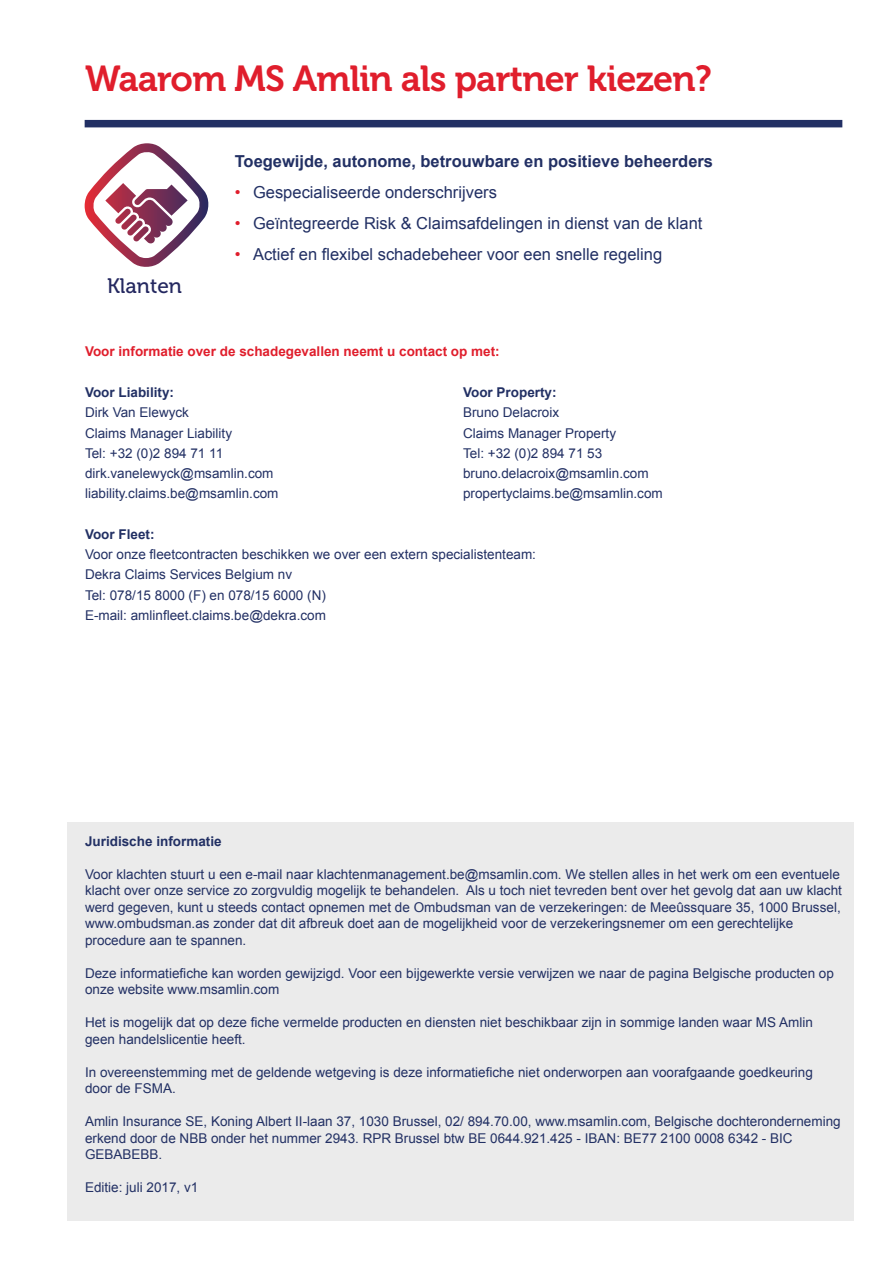
<style>
.page{position:relative;width:893px;height:1263px;background:#fff}
.page>*{position:absolute;margin:0;border:0;box-sizing:border-box;transform-origin:0 0}
.t1{font:36px "Museo 700";letter-spacing:-.02em;color:#e01e2c}
.t2{font:20.85px "Museo 500";color:#242860}
.t3{font:16.5px "Arial";color:#223064}
.t4{font:700 16.5px "Arial";color:#223064}
.t5{font:13.5px/16.5px "Arial";color:#223064}
.t6{font:700 13.5px "Arial";color:#223064}
.t7{font:700 13.5px "Arial";color:#e01e2c}
.s1{color:#e01e2c}
</style>
<div class="page">
<div style="left:68px;top:822px;width:786px;height:398px;background:#ebebeb"></div>
<div style="left:85px;top:120px;width:757px;height:7px;background:#223064"></div>
<svg style="left:85px;top:143px;width:124px;height:124px"></svg>
<p class="t1" style="left:85px;top:58px;width:628px">Waarom MS Amlin als partner kiezen?</p>
<p class="t2" style="left:107px;top:274px;width:76px">Klanten</p>
<p class="t4" style="left:235px;top:150px;width:480px">Toegewijde, autonome, betrouwbare en positieve beheerders</p>
<p class="t3" style="left:235px;top:182px;width:264px"><span class="s1">•</span> Gespecialiseerde onderschrijvers</p>
<p class="t3" style="left:235px;top:213px;width:469px"><span class="s1">•</span> Geïntegreerde Risk &amp; Claimsafdelingen in dienst van de klant</p>
<p class="t3" style="left:235px;top:244px;width:429px"><span class="s1">•</span> Actief en flexibel schadebeheer voor een snelle regeling</p>
<p class="t7" style="left:85px;top:342px;width:416px">Voor informatie over de schadegevallen neemt u contact op met:</p>
<p class="t6" style="left:85px;top:383px;width:91px">Voor Liability:</p>
<p class="t6" style="left:463px;top:383px;width:95px">Voor Property:</p>
<p class="t5" style="left:85px;top:404px;width:106px">Dirk Van Elewyck</p>
<p class="t5" style="left:463px;top:404px;width:98px">Bruno Delacroix</p>
<p class="t5" style="left:85px;top:425px;width:149px">Claims Manager Liability</p>
<p class="t5" style="left:463px;top:425px;width:155px">Claims Manager Property</p>
<p class="t5" style="left:85px;top:445px;width:140px">Tel: +32 (0)2 894 71 11</p>
<p class="t5" style="left:463px;top:445px;width:141px">Tel: +32 (0)2 894 71 53</p>
<p class="t5" style="left:85px;top:465px;width:190px">dirk.vanelewyck@msamlin.com</p>
<p class="t5" style="left:463px;top:465px;width:187px">bruno.delacroix@msamlin.com</p>
<p class="t5" style="left:85px;top:485px;width:195px">liability.claims.be@msamlin.com</p>
<p class="t5" style="left:463px;top:485px;width:201px">propertyclaims.be@msamlin.com</p>
<p class="t6" style="left:85px;top:525px;width:71px">Voor Fleet:</p>
<p class="t5" style="left:85px;top:546px;width:452px">Voor onze fleetcontracten beschikken we over een extern specialistenteam:</p>
<p class="t5" style="left:85px;top:566px;width:209px">Dekra Claims Services Belgium nv</p>
<p class="t5" style="left:85px;top:587px;width:242px">Tel: 078/15 8000 (F) en 078/15 6000 (N)</p>
<p class="t5" style="left:85px;top:607px;width:243px">E-mail: amlinfleet.claims.be@dekra.com</p>
<p class="t6" style="left:85px;top:832px;width:138px">Juridische informatie</p>
<p class="t5" style="left:85px;top:866px;width:758px">Voor klachten stuurt u een e-mail naar klachtenmanagement.be@msamlin.com. We stellen alles in het werk om een eventuele klacht over onze service zo zorgvuldig mogelijk te behandelen. Als u toch niet tevreden bent over het gevolg dat aan uw klacht werd gegeven, kunt u steeds contact opnemen met de Ombudsman van de verzekeringen: de Meeûssquare 35, 1000 Brussel, www.ombudsman.as zonder dat dit afbreuk doet aan de mogelijkheid voor de verzekeringsnemer om een gerechtelijke procedure aan te spannen.</p>
<p class="t5" style="left:85px;top:965px;width:750px">Deze informatiefiche kan worden gewijzigd. Voor een bijgewerkte versie verwijzen we naar de pagina Belgische producten op onze website www.msamlin.com</p>
<p class="t5" style="left:85px;top:1014px;width:729px">Het is mogelijk dat op deze fiche vermelde producten en diensten niet beschikbaar zijn in sommige landen waar MS Amlin geen handelslicentie heeft.</p>
<p class="t5" style="left:85px;top:1064px;width:729px">In overeenstemming met de geldende wetgeving is deze informatiefiche niet onderworpen aan voorafgaande goedkeuring door de FSMA.</p>
<p class="t5" style="left:85px;top:1113px;width:757px">Amlin Insurance SE, Koning Albert II-laan 37, 1030 Brussel, 02/ 894.70.00, www.msamlin.com, Belgische dochteronderneming erkend door de NBB onder het nummer 2943. RPR Brussel btw BE 0644.921.425 - IBAN: BE77 2100 0008 6342 - BIC<br>GEBABEBB.</p>
<p class="t5" style="left:85px;top:1179px;width:115px">Editie: juli 2017, v1</p>
</div>
